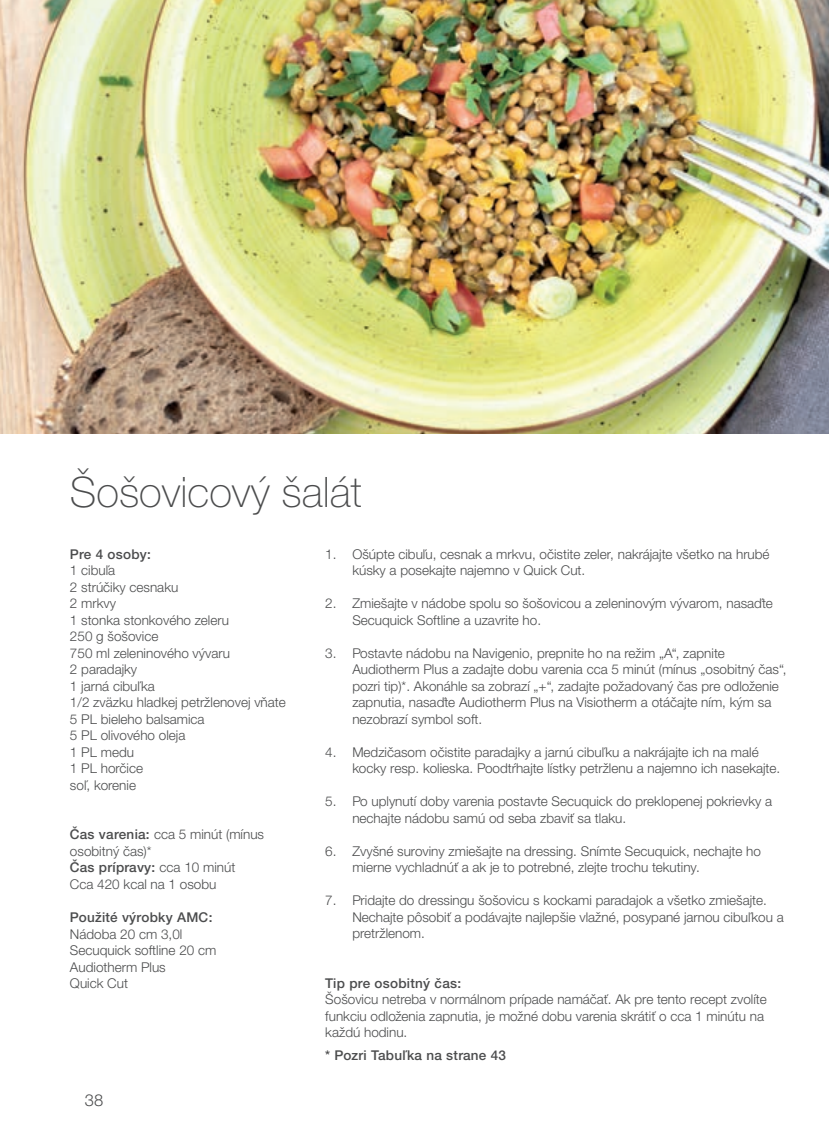
<style>
.page{position:relative;width:829px;height:1148px;background:#fff}
.page>*{position:absolute;margin:0;border:0;box-sizing:border-box;transform-origin:0 0}
.t1{font:100 42px "Helvetica Neue LTW1 G";color:#4b4c4d}
.t2{font:300 16.5px "Helvetica Neue LTW1 G";color:#4b4c4d}
.t3{font:300 13.5px/16.5px "Helvetica Neue LTW1 G";color:#4b4c4d}
.t4{font:500 13.5px "Helvetica Neue LTW1 G";letter-spacing:.02em;color:#4b4c4d}
.s1{font-weight:500}
</style>
<div class="page">
<img style="left:0;top:0;width:828px;height:433px">
<h1 class="t1" style="left:70px;top:466px;width:293px">Šošovicový šalát</h1>
<p class="t4" style="left:70px;top:546px;width:82px">Pre 4 osoby:</p>
<p class="t3" style="left:70px;top:562px;width:217px">1 cibuľa<br>2 strúčiky cesnaku<br>2 mrkvy<br>1 stonka stonkového zeleru<br>250 g šošovice<br>750 ml zeleninového vývaru<br>2 paradajky<br>1 jarná cibuľka<br>1/2 zväzku hladkej petržlenovej vňate<br>5 PL bieleho balsamica<br>5 PL olivového oleja<br>1 PL medu<br>1 PL horčice<br>soľ, korenie</p>
<p class="t3" style="left:70px;top:826px;width:195px"><span class="s1">Čas varenia:</span> cca 5 minút (mínus osobitný čas)*<br><span class="s1">Čas prípravy:</span> cca 10 minút<br>Cca 420 kcal na 1 osobu</p>
<p class="t4" style="left:70px;top:908px;width:144px">Použité výrobky AMC:</p>
<p class="t3" style="left:70px;top:925px;width:148px">Nádoba 20 cm 3,0l<br>Secuquick softline 20 cm<br>Audiotherm Plus<br>Quick Cut</p>
<p class="t3" style="left:352px;top:545px;width:418px;text-indent:-27px">1. Ošúpte cibuľu, cesnak a mrkvu, očistite zeler, nakrájajte všetko na hrubé kúsky a posekajte najemno v Quick Cut.</p>
<p class="t3" style="left:352px;top:595px;width:422px;text-indent:-27px">2. Zmiešajte v nádobe spolu so šošovicou a zeleninovým vývarom, nasaďte<br>Secuquick Softline a uzavrite ho.</p>
<p class="t3" style="left:352px;top:644px;width:436px;text-indent:-27px">3. Postavte nádobu na Navigenio, prepnite ho na režim „A“, zapnite Audiotherm Plus a zadajte dobu varenia cca 5 minút (mínus „osobitný čas“, pozri tip)*. Akonáhle sa zobrazí „+“, zadajte požadovaný čas pre odloženie zapnutia, nasaďte Audiotherm Plus na Visiotherm a otáčajte ním, kým sa nezobrazí symbol soft.</p>
<p class="t3" style="left:352px;top:743px;width:429px;text-indent:-27px">4. Medzičasom očistite paradajky a jarnú cibuľku a nakrájajte ich na malé kocky resp. kolieska. Poodtŕhajte lístky petržlenu a najemno ich nasekajte.</p>
<p class="t3" style="left:352px;top:793px;width:421px;text-indent:-27px">5. Po uplynutí doby varenia postavte Secuquick do preklopenej pokrievky a nechajte nádobu samú od seba zbaviť sa tlaku.</p>
<p class="t3" style="left:352px;top:842px;width:410px;text-indent:-27px">6. Zvyšné suroviny zmiešajte na dressing. Snímte Secuquick, nechajte ho mierne vychladnúť a ak je to potrebné, zlejte trochu tekutiny.</p>
<p class="t3" style="left:352px;top:892px;width:433px;text-indent:-27px">7. Pridajte do dressingu šošovicu s kockami paradajok a všetko zmiešajte.<br>Nechajte pôsobiť a podávajte najlepšie vlažné, posypané jarnou cibuľkou a pretržlenom.</p>
<p class="t4" style="left:325px;top:974px;width:137px">Tip pre osobitný čas:</p>
<p class="t3" style="left:325px;top:991px;width:443px">Šošovicu netreba v normálnom prípade namáčať. Ak pre tento recept zvolíte funkciu odloženia zapnutia, je možné dobu varenia skrátiť o cca 1 minútu na každú hodinu.</p>
<p class="t4" style="left:325px;top:1047px;width:182px">* Pozri Tabuľka na strane 43</p>
<p class="t2" style="left:85px;top:1090px;width:20px">38</p>
</div>
